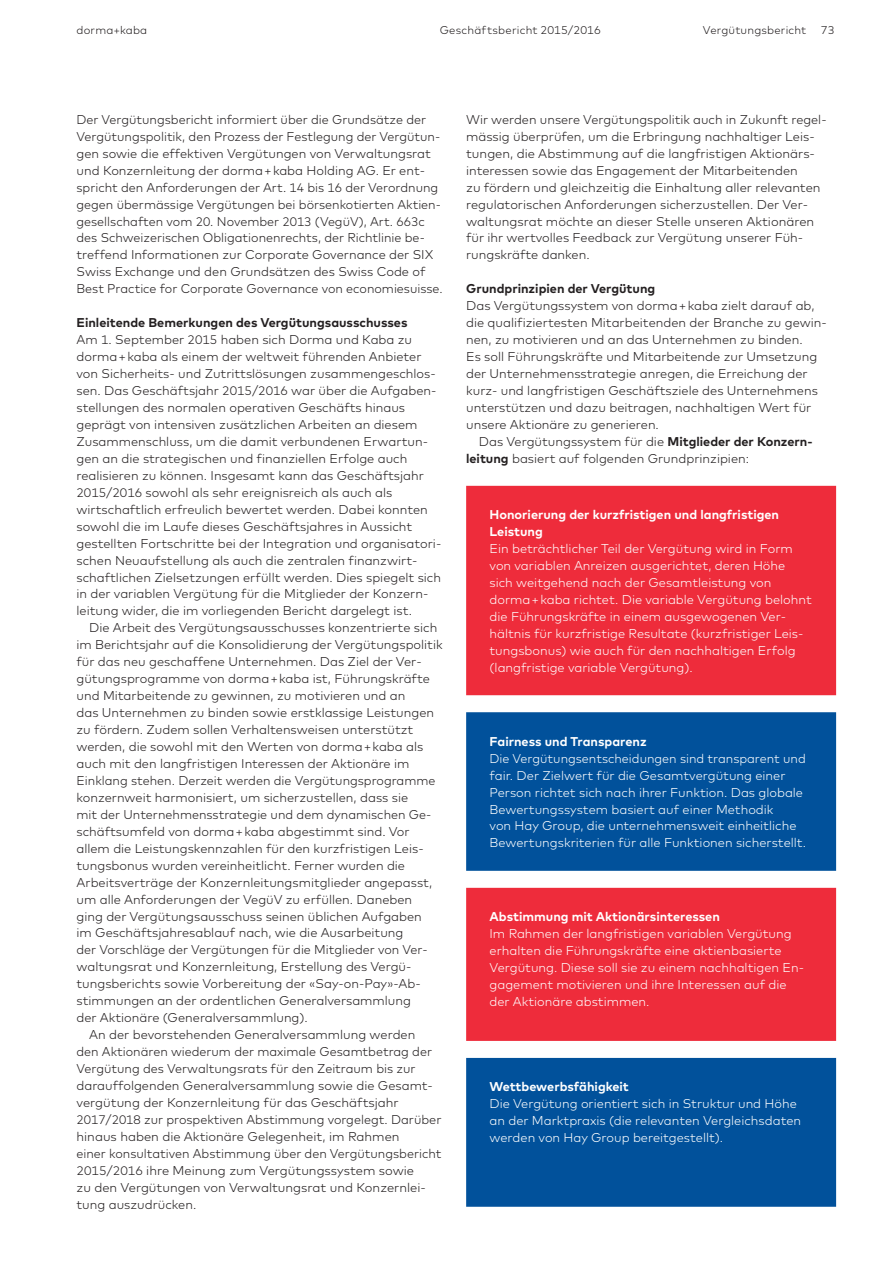
<style>
.page{position:relative;width:893px;height:1263px;background:#fff}
.page>*{position:absolute;margin:0;border:0;box-sizing:border-box;transform-origin:0 0}
.t1{font:300 12.75px/17px "Mark Pro";color:#231f20}
.t2{font:300 12.75px/17px "Mark Pro";color:#fff}
.t3{font:700 12.75px/17px "Mark Pro";color:#fff}
.t4{font:700 12.75px "Mark Pro";color:#231f20}
.t5{font:300 11.25px "Mark Pro";letter-spacing:.015em;color:#231f20}
.s1{font-size:12.3px}
.s2{font-weight:700}
</style>
<div class="page">
<div style="left:466px;top:486px;width:370px;height:210px;background:#ee2c3b"></div>
<svg style="left:466px;top:712px;width:370px;height:495px;background:#5c5284"></svg>
<p class="t5" style="left:77px;top:21px;width:72px">dorma+kaba</p>
<p class="t5" style="left:440px;top:21px;width:162px">Geschäftsbericht 2015/2016</p>
<p class="t5" style="left:703px;top:21px;width:105px">Vergütungsbericht</p>
<p class="t5" style="left:821px;top:21px;width:15px">73</p>
<p class="t1" style="left:77px;top:110px;width:368px">Der Vergütungsbericht informiert über die Grundsätze der Vergütungspolitik, den Prozess der Festlegung der Vergütun&shy;gen sowie die effektiven Vergütungen von Verwaltungsrat und Konzernleitung der dorma + kaba Holding AG. Er ent&shy;spricht den Anforderungen der Art. <span class="s1">14</span> bis <span class="s1">16</span> der Verordnung gegen übermässige Vergütungen bei börsenkotierten Aktien&shy;gesellschaften vom <span class="s1">20</span>. November <span class="s1">2013</span> (VegüV), Art. <span class="s1">663</span>c des Schweizerischen Obligationenrechts, der Richtlinie be&shy;treffend Informationen zur Corporate Governance der SIX Swiss Exchange und den Grundsätzen des Swiss Code of Best Practice for Corporate Governance von economiesuisse.</p>
<p class="t1" style="left:77px;top:313px;width:366px"><span class="s2">Einleitende Bemerkungen des Vergütungsausschusses<br></span>Am <span class="s1">1</span>. September <span class="s1">2015</span> haben sich Dorma und Kaba zu dorma + kaba als einem der weltweit führenden Anbieter von Sicherheits- und Zutrittslösungen zusammengeschlos&shy;sen. Das Geschäftsjahr <span class="s1">2015</span>/<span class="s1">2016</span> war über die Aufgaben&shy;stellungen des normalen operativen Geschäfts hinaus geprägt von intensiven zusätzlichen Arbeiten an diesem Zusammenschluss, um die damit verbundenen Erwartun&shy;gen an die strategischen und finanziellen Erfolge auch realisieren zu können. Insgesamt kann das Geschäftsjahr <span class="s1">2015</span>/<span class="s1">2016</span> sowohl als sehr ereignisreich als auch als wirtschaftlich erfreulich bewertet werden. Dabei konnten sowohl die im Laufe dieses Geschäftsjahres in Aussicht gestellten Fortschritte bei der Integration und organisatori&shy;schen Neuaufstellung als auch die zentralen finanzwirt&shy;schaftlichen Zielsetzungen erfüllt werden. Dies spiegelt sich in der variablen Vergütung für die Mitglieder der Konzern&shy;leitung wider, die im vorliegenden Bericht dargelegt ist.</p>
<p class="t1" style="left:89px;top:618px;width:350px">Die Arbeit des Vergütungsausschusses konzentrierte sich</p>
<p class="t1" style="left:77px;top:635px;width:368px">im Berichtsjahr auf die Konsolidierung der Vergütungspolitik</p>
<p class="t1" style="left:77px;top:652px;width:345px">für das neu geschaffene Unternehmen. Das Ziel der Ver-</p>
<p class="t1" style="left:77px;top:669px;width:355px">gütungsprogramme von dorma + kaba ist, Führungskräfte</p>
<p class="t1" style="left:77px;top:686px;width:330px">und Mitarbeitende zu gewinnen, zu motivieren und an</p>
<p class="t1" style="left:77px;top:703px;width:359px">das Unternehmen zu binden sowie erstklassige Leistungen</p>
<p class="t1" style="left:77px;top:720px;width:338px">zu fördern. Zudem sollen Verhaltensweisen unterstützt</p>
<p class="t1" style="left:77px;top:737px;width:348px">werden, die sowohl mit den Werten von dorma + kaba als</p>
<p class="t1" style="left:77px;top:754px;width:334px">auch mit den langfristigen Interessen der Aktionäre im</p>
<p class="t1" style="left:77px;top:771px;width:360px">Einklang stehen. Derzeit werden die Vergütungsprogramme</p>
<p class="t1" style="left:77px;top:788px;width:333px">konzernweit harmonisiert, um sicherzustellen, dass sie</p>
<p class="t1" style="left:77px;top:805px;width:356px">mit der Unternehmensstrategie und dem dynamischen Ge-</p>
<p class="t1" style="left:77px;top:822px;width:335px">schäftsumfeld von dorma + kaba abgestimmt sind. Vor</p>
<p class="t1" style="left:77px;top:839px;width:349px">allem die Leistungskennzahlen für den kurzfristigen Leis-</p>
<p class="t1" style="left:77px;top:856px;width:330px">tungsbonus wurden vereinheitlicht. Ferner wurden die</p>
<p class="t1" style="left:77px;top:873px;width:357px">Arbeitsverträge der Konzernleitungsmitglieder angepasst,</p>
<p class="t1" style="left:77px;top:890px;width:337px">um alle Anforderungen der VegüV zu erfüllen. Daneben</p>
<p class="t1" style="left:77px;top:906px;width:347px">ging der Vergütungsausschuss seinen üblichen Aufgaben</p>
<p class="t1" style="left:77px;top:923px;width:328px">im Geschäftsjahresablauf nach, wie die Ausarbeitung</p>
<p class="t1" style="left:77px;top:940px;width:353px">der Vorschläge der Vergütungen für die Mitglieder von Ver-</p>
<p class="t1" style="left:77px;top:957px;width:336px">waltungsrat und Konzernleitung, Erstellung des Vergü-</p>
<p class="t1" style="left:77px;top:974px;width:346px">tungsberichts sowie Vorbereitung der «Say-on-Pay»-Ab-</p>
<p class="t1" style="left:77px;top:991px;width:336px">stimmungen an der ordentlichen Generalversammlung</p>
<p class="t1" style="left:77px;top:1008px;width:233px">der Aktionäre (Generalversammlung).</p>
<p class="t1" style="left:89px;top:1025px;width:328px">An der bevorstehenden Generalversammlung werden</p>
<p class="t1" style="left:77px;top:1042px;width:357px">den Aktionären wiederum der maximale Gesamtbetrag der</p>
<p class="t1" style="left:77px;top:1059px;width:341px">Vergütung des Verwaltungsrats für den Zeitraum bis zur</p>
<p class="t1" style="left:77px;top:1076px;width:358px">darauffolgenden Generalversammlung sowie die Gesamt-</p>
<p class="t1" style="left:77px;top:1093px;width:324px">vergütung der Konzernleitung für das Geschäftsjahr</p>
<p class="t1" style="left:77px;top:1110px;width:367px"><span class="s1">2017</span>/<span class="s1">2018</span> zur prospektiven Abstimmung vorgelegt. Darüber</p>
<p class="t1" style="left:77px;top:1127px;width:325px">hinaus haben die Aktionäre Gelegenheit, im Rahmen</p>
<p class="t1" style="left:77px;top:1144px;width:366px">einer konsultativen Abstimmung über den Vergütungsbericht</p>
<p class="t1" style="left:77px;top:1161px;width:339px"><span class="s1">2015</span>/<span class="s1">2016</span> ihre Meinung zum Vergütungssystem sowie</p>
<p class="t1" style="left:77px;top:1178px;width:351px">zu den Vergütungen von Verwaltungsrat und Konzernlei-</p>
<p class="t1" style="left:77px;top:1195px;width:121px">tung auszudrücken.</p>
<p class="t1" style="left:466px;top:110px;width:362px">Wir werden unsere Vergütungspolitik auch in Zukunft regel&shy;mässig überprüfen, um die Erbringung nachhaltiger Leis&shy;tungen, die Abstimmung auf die langfristigen Aktionärs&shy;interessen sowie das Engagement der Mitarbeitenden<br>zu fördern und gleichzeitig die Einhaltung aller relevanten regulatorischen Anforderungen sicherzustellen. Der Ver&shy;waltungsrat möchte an dieser Stelle unseren Aktionären für ihr wertvolles Feedback zur Vergütung unserer Füh&shy;rungskräfte danken.</p>
<p class="t4" style="left:466px;top:279px;width:191px">Grundprinzipien der Vergütung</p>
<p class="t1" style="left:466px;top:296px;width:362px">Das Vergütungssystem von dorma + kaba zielt darauf ab, die qualifiziertesten Mitarbeitenden der Branche zu gewin&shy;nen, zu motivieren und an das Unternehmen zu binden.<br>Es soll Führungskräfte und Mitarbeitende zur Umsetzung der Unternehmensstrategie anregen, die Erreichung der kurz- und langfristigen Geschäftsziele des Unternehmens unterstützen und dazu beitragen, nachhaltigen Wert für unsere Aktionäre zu generieren.</p>
<p class="t1" style="left:466px;top:432px;width:348px;text-indent:13px">Das Vergütungssystem für die <span class="s2">Mitglieder der Konzern&shy;leitung</span> basiert auf folgenden Grundprinzipien:</p>
<p class="t3" style="left:490px;top:505px;width:291px">Honorierung der kurzfristigen und langfristigen<br>Leistung</p>
<p class="t2" style="left:490px;top:539px;width:324px">Ein beträchtlicher Teil der Vergütung wird in Form von variablen Anreizen ausgerichtet, deren Höhe sich weitgehend nach der Gesamtleistung von dorma + kaba richtet. Die variable Vergütung belohnt die Führungskräfte in einem ausgewogenen Ver&shy;hältnis für kurzfristige Resultate (kurzfristiger Leis&shy;tungsbonus) wie auch für den nachhaltigen Erfolg (langfristige variable Vergütung).</p>
<p class="t3" style="left:490px;top:731px;width:159px">Fairness und Transparenz</p>
<p class="t2" style="left:490px;top:749px;width:318px">Die Vergütungsentscheidungen sind transparent und fair. Der Zielwert für die Gesamtvergütung einer Person richtet sich nach ihrer Funktion. Das globale Bewertungssystem basiert auf einer Methodik<br>von Hay Group, die unternehmensweit einheitliche Bewertungskriterien für alle Funktionen sicherstellt.</p>
<p class="t3" style="left:490px;top:907px;width:232px">Abstimmung mit Aktionärsinteressen</p>
<p class="t2" style="left:490px;top:924px;width:316px">Im Rahmen der langfristigen variablen Vergütung erhalten die Führungskräfte eine aktienbasierte Vergütung. Diese soll sie zu einem nachhaltigen En&shy;gagement motivieren und ihre Interessen auf die der Aktionäre abstimmen.</p>
<p class="t3" style="left:490px;top:1077px;width:141px">Wettbewerbsfähigkeit</p>
<p class="t2" style="left:490px;top:1094px;width:313px">Die Vergütung orientiert sich in Struktur und Höhe an der Marktpraxis (die relevanten Vergleichsdaten werden von Hay Group bereitgestellt).</p>
</div>
